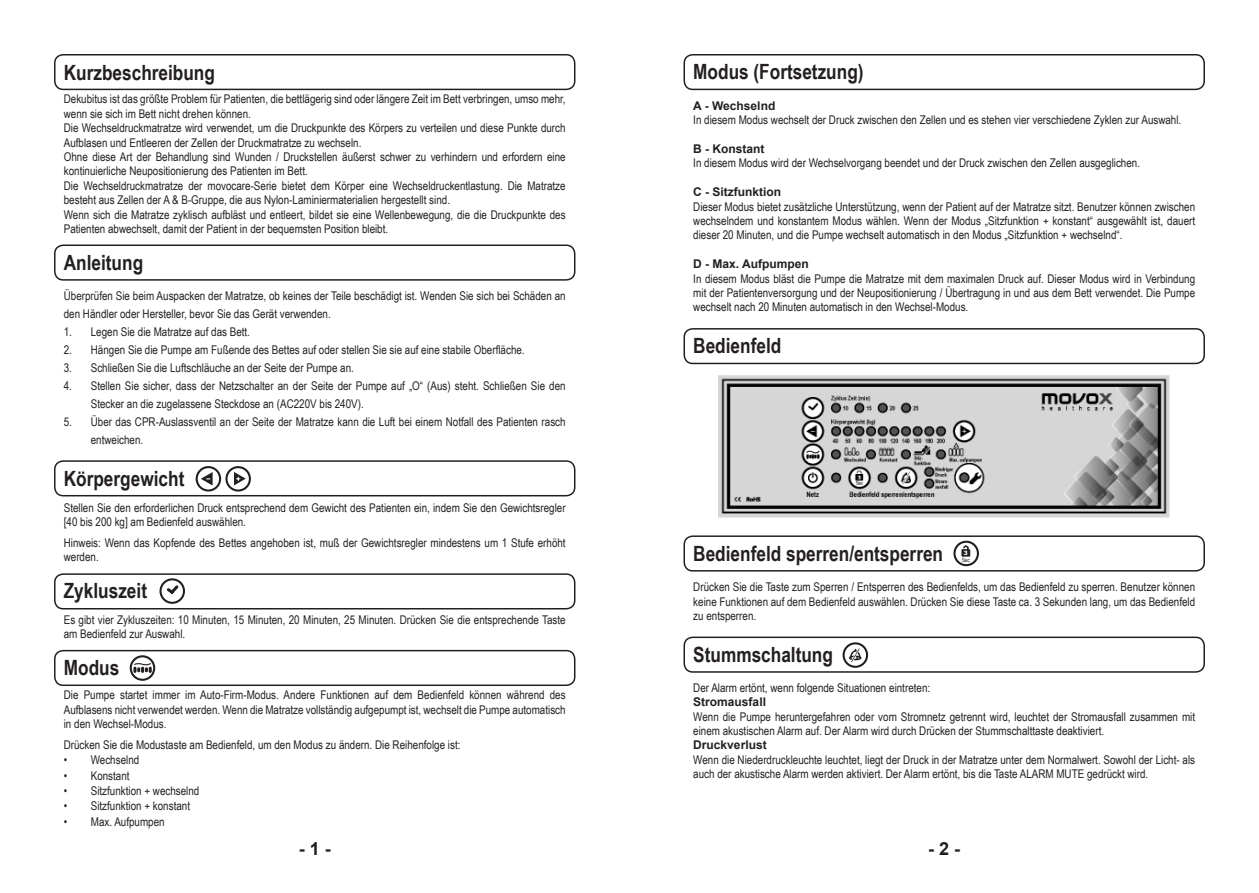
<style>
.page{position:relative;width:1259px;height:893px;background:#fff}
.page>*{position:absolute;margin:0;border:0;box-sizing:border-box;transform-origin:0 0}
.t1{font:700 21px "Arial Narrow";color:#231f20}
.t2{font:700 18px "Arial";color:#231f20}
.t3{font:12px/14.4px "Arial Narrow";color:#231f20}
.t4{font:700 12px "Arial";color:#231f20}
.t5{font:5.85px "Arial Narrow";color:#231f20}
.t6{font:900 5.85px "Arial";color:#fff}
</style>
<div class="page">
<div style="left:683px;top:328px;width:522px;height:36px;border:2px solid #231f20;border-radius:9px"></div>
<img style="left:719px;top:375px;width:450px;height:143px">
<div style="left:54px;top:54px;width:521px;height:36px;border:2px solid #231f20;border-radius:9px"></div>
<div style="left:54px;top:244px;width:521px;height:37px;border:2px solid #231f20;border-radius:9px"></div>
<div style="left:54px;top:460px;width:521px;height:36px;border:2px solid #231f20;border-radius:9px"></div>
<div style="left:54px;top:573px;width:521px;height:36px;border:2px solid #231f20;border-radius:9px"></div>
<div style="left:54px;top:650px;width:521px;height:36px;border:2px solid #231f20;border-radius:9px"></div>
<svg style="left:159px;top:578px;width:26px;height:26px"></svg>
<svg style="left:130px;top:655px;width:25px;height:26px"></svg>
<svg style="left:196px;top:466px;width:55px;height:26px"></svg>
<svg style="left:953px;top:541px;width:26px;height:25px"></svg>
<svg style="left:842px;top:642px;width:26px;height:26px"></svg>
<div style="left:683px;top:637px;width:522px;height:36px;border:2px solid #231f20;border-radius:9px"></div>
<div style="left:683px;top:54px;width:522px;height:36px;border:2px solid #231f20;border-radius:9px"></div>
<div style="left:683px;top:535px;width:522px;height:37px;border:2px solid #231f20;border-radius:9px"></div>
<h1 class="t1" style="left:64px;top:56px;width:153px">Kurzbeschreibung</h1>
<p class="t3" style="left:64px;top:91px;width:503px">Dekubitus ist das größte Problem für Patienten, die bettlägerig sind oder längere Zeit im Bett verbringen, umso mehr, wenn sie sich im Bett nicht drehen können.<br>Die Wechseldruckmatratze wird verwendet, um die Druckpunkte des Körpers zu verteilen und diese Punkte durch Aufblasen und Entleeren der Zellen der Druckmatratze zu wechseln.<br>Ohne diese Art der Behandlung sind Wunden / Druckstellen äußerst schwer zu verhindern und erfordern eine kontinuierliche Neupositionierung des Patienten im Bett.<br>Die Wechseldruckmatratze der movocare-Serie bietet dem Körper eine Wechseldruckentlastung. Die Matratze besteht aus Zellen der A &amp; B-Gruppe, die aus Nylon-Laminiermaterialien hergestellt sind.<br>Wenn sich die Matratze zyklisch aufbläst und entleert, bildet sie eine Wellenbewegung, die die Druckpunkte des Patienten abwechselt, damit der Patient in der bequemsten Position bleibt.</p>
<h1 class="t1" style="left:64px;top:246px;width:81px">Anleitung</h1>
<p class="t3" style="left:64px;top:286px;width:503px;line-height:18px">Überprüfen Sie beim Auspacken der Matratze, ob keines der Teile beschädigt ist. Wenden Sie sich bei Schäden an den Händler oder Hersteller, bevor Sie das Gerät verwenden.</p>
<p class="t3" style="left:64px;top:324px;width:188px">1. Legen Sie die Matratze auf das Bett.</p>
<p class="t3" style="left:64px;top:342px;width:462px">2. Hängen Sie die Pumpe am Fußende des Bettes auf oder stellen Sie sie auf eine stabile Oberfläche.</p>
<p class="t3" style="left:64px;top:360px;width:292px">3. Schließen Sie die Luftschläuche an der Seite der Pumpe an.</p>
<p class="t3" style="left:91px;top:376px;width:476px;line-height:18px;text-indent:-27px">4. Stellen Sie sicher, dass der Netzschalter an der Seite der Pumpe auf „O“ (Aus) steht. Schließen Sie den<br>Stecker an die zugelassene Steckdose an (AC220V bis 240V).</p>
<p class="t3" style="left:91px;top:412px;width:476px;line-height:18px;text-indent:-27px">5. Über das CPR-Auslassventil an der Seite der Matratze kann die Luft bei einem Notfall des Patienten rasch entweichen.</p>
<h1 class="t1" style="left:64px;top:462px;width:122px">Körpergewicht</h1>
<p class="t3" style="left:64px;top:500px;width:503px">Stellen Sie den erforderlichen Druck entsprechend dem Gewicht des Patienten ein, indem Sie den Gewichtsregler [40 bis 200 kg] am Bedienfeld auswählen.</p>
<p class="t3" style="left:64px;top:535px;width:503px">Hinweis: Wenn das Kopfende des Bettes angehoben ist, muß der Gewichtsregler mindestens um 1 Stufe erhöht werden.</p>
<h1 class="t1" style="left:64px;top:575px;width:85px">Zykluszeit</h1>
<p class="t3" style="left:64px;top:612px;width:503px">Es gibt vier Zykluszeiten: 10 Minuten, 15 Minuten, 20 Minuten, 25 Minuten. Drücken Sie die entsprechende Taste am Bedienfeld zur Auswahl.</p>
<h1 class="t1" style="left:64px;top:652px;width:57px">Modus</h1>
<p class="t3" style="left:64px;top:687px;width:503px;text-align:justify">Die Pumpe startet immer im Auto-Firm-Modus. Andere Funktionen auf dem Bedienfeld können während des Aufblasens nicht verwendet werden. Wenn die Matratze vollständig aufgepumpt ist, wechselt die Pumpe automatisch in den Wechsel-Modus.</p>
<p class="t3" style="left:64px;top:737px;width:398px">Drücken Sie die Modustaste am Bedienfeld, um den Modus zu ändern. Die Reihenfolge ist:</p>
<p class="t3" style="left:64px;top:752px;width:77px">• Wechselnd</p>
<p class="t3" style="left:64px;top:768px;width:67px">• Konstant</p>
<p class="t3" style="left:64px;top:783px;width:137px">• Sitzfunktion + wechselnd</p>
<p class="t3" style="left:64px;top:798px;width:128px">• Sitzfunktion + konstant</p>
<p class="t3" style="left:64px;top:814px;width:102px">• Max. Aufpumpen</p>
<h1 class="t1" style="left:693px;top:56px;width:172px">Modus (Fortsetzung)</h1>
<p class="t4" style="left:693px;top:98px;width:84px">A - Wechselnd</p>
<p class="t3" style="left:693px;top:112px;width:489px">In diesem Modus wechselt der Druck zwischen den Zellen und es stehen vier verschiedene Zyklen zur Auswahl.</p>
<p class="t4" style="left:693px;top:141px;width:73px">B - Konstant</p>
<p class="t3" style="left:693px;top:155px;width:448px">In diesem Modus wird der Wechselvorgang beendet und der Druck zwischen den Zellen ausgeglichen.</p>
<p class="t4" style="left:693px;top:184px;width:89px">C - Sitzfunktion</p>
<p class="t3" style="left:693px;top:199px;width:503px;text-align:justify">Dieser Modus bietet zusätzliche Unterstützung, wenn der Patient auf der Matratze sitzt. Benutzer können zwischen wechselndem und konstantem Modus wählen. Wenn der Modus „Sitzfunktion + konstant“ ausgewählt ist, dauert dieser 20 Minuten, und die Pumpe wechselt automatisch in den Modus „Sitzfunktion + wechselnd“.</p>
<p class="t4" style="left:693px;top:256px;width:117px">D - Max. Aufpumpen</p>
<p class="t3" style="left:693px;top:271px;width:503px;text-align:justify">In diesem Modus bläst die Pumpe die Matratze mit dem maximalen Druck auf. Dieser Modus wird in Verbindung mit der Patientenversorgung und der Neupositionierung / Übertragung in und aus dem Bett verwendet. Die Pumpe wechselt nach 20 Minuten automatisch in den Wechsel-Modus.</p>
<h1 class="t1" style="left:693px;top:330px;width:90px">Bedienfeld</h1>
<h1 class="t1" style="left:693px;top:538px;width:251px">Bedienfeld sperren/entsperren</h1>
<p class="t3" style="left:693px;top:579px;width:503px;text-align:justify">Drücken Sie die Taste zum Sperren / Entsperren des Bedienfelds, um das Bedienfeld zu sperren. Benutzer können keine Funktionen auf dem Bedienfeld auswählen. Drücken Sie diese Taste ca. 3 Sekunden lang, um das Bedienfeld zu entsperren.</p>
<p class="t6" style="left:964px;top:549px;width:5px">3</p>
<p class="t5" style="left:961px;top:555px;width:10px">Sec</p>
<h1 class="t1" style="left:693px;top:639px;width:141px">Stummschaltung</h1>
<p class="t3" style="left:693px;top:680px;width:238px">Der Alarm ertönt, wenn folgende Situationen eintreten:</p>
<p class="t4" style="left:693px;top:694px;width:74px">Stromausfall</p>
<p class="t3" style="left:693px;top:709px;width:503px">Wenn die Pumpe heruntergefahren oder vom Stromnetz getrennt wird, leuchtet der Stromausfall zusammen mit einem akustischen Alarm auf. Der Alarm wird durch Drücken der Stummschalttaste deaktiviert.</p>
<p class="t4" style="left:693px;top:737px;width:75px">Druckverlust</p>
<p class="t3" style="left:693px;top:752px;width:503px">Wenn die Niederdruckleuchte leuchtet, liegt der Druck in der Matratze unter dem Normalwert. Sowohl der Licht- als auch der akustische Alarm werden aktiviert. Der Alarm ertönt, bis die Taste ALARM MUTE gedrückt wird.</p>
<h2 class="t2" style="left:299px;top:837px;width:34px">- 1 -</h2>
<h2 class="t2" style="left:928px;top:837px;width:34px">- 2 -</h2>
</div>
